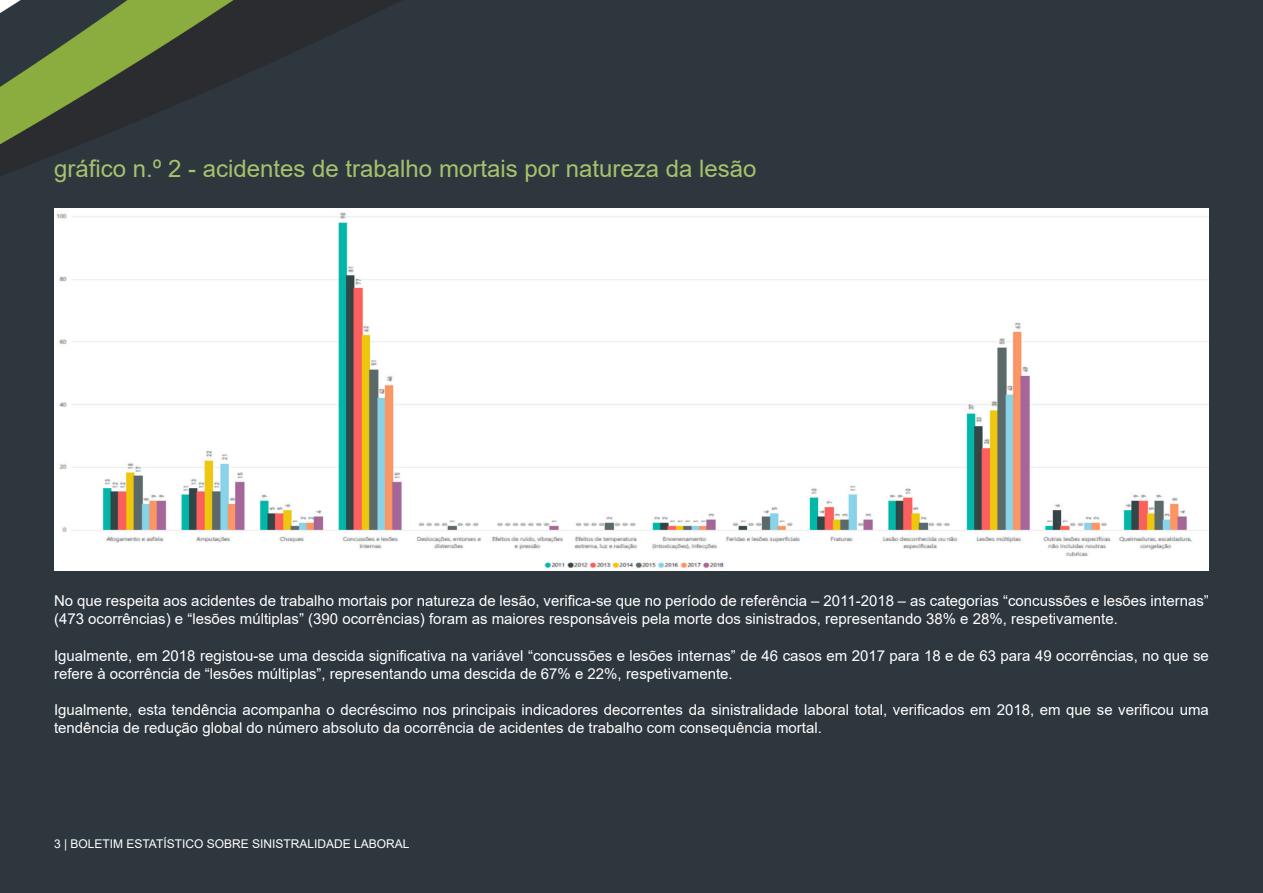
<style>
.page{position:relative;width:1263px;height:893px;background:#2e373e}
.page>*{position:absolute;margin:0;border:0;box-sizing:border-box;transform-origin:0 0}
.t1{font:24px "Arial";color:#a8c16d}
.t2{font:15px/18px "Arial";color:#fff}
.t3{font:12px "Arial";color:#fff}
</style>
<div class="page">
<img style="left:54px;top:209px;width:1155px;height:361px">
<p class="t1" style="left:54px;top:152px;width:704px">gráfico n.º 2 - acidentes de trabalho mortais por natureza da lesão</p>
<p class="t2" style="left:54px;top:592px;width:1156px">No que respeita aos acidentes de trabalho mortais por natureza de lesão, verifica-se que no período de referência – 2011-2018 – as categorias “concussões e lesões internas” (473 ocorrências) e “lesões múltiplas” (390 ocorrências) foram as maiores responsáveis pela morte dos sinistrados, representando 38% e 28%, respetivamente.</p>
<p class="t2" style="left:54px;top:646px;width:1156px">Igualmente, em 2018 registou-se uma descida significativa na variável “concussões e lesões internas” de 46 casos em 2017 para 18 e de 63 para 49 ocorrências, no que se refere à ocorrência de “lesões múltiplas”, representando uma descida de 67% e 22%, respetivamente.</p>
<p class="t2" style="left:54px;top:700px;width:1156px">Igualmente, esta tendência acompanha o decréscimo nos principais indicadores decorrentes da sinistralidade laboral total, verificados em 2018, em que se verificou uma tendência de redução global do número absoluto da ocorrência de acidentes de trabalho com consequência mortal.</p>
<p class="t3" style="left:54px;top:836px;width:357px">3 | BOLETIM ESTATÍSTICO SOBRE SINISTRALIDADE LABORAL</p>
</div>
